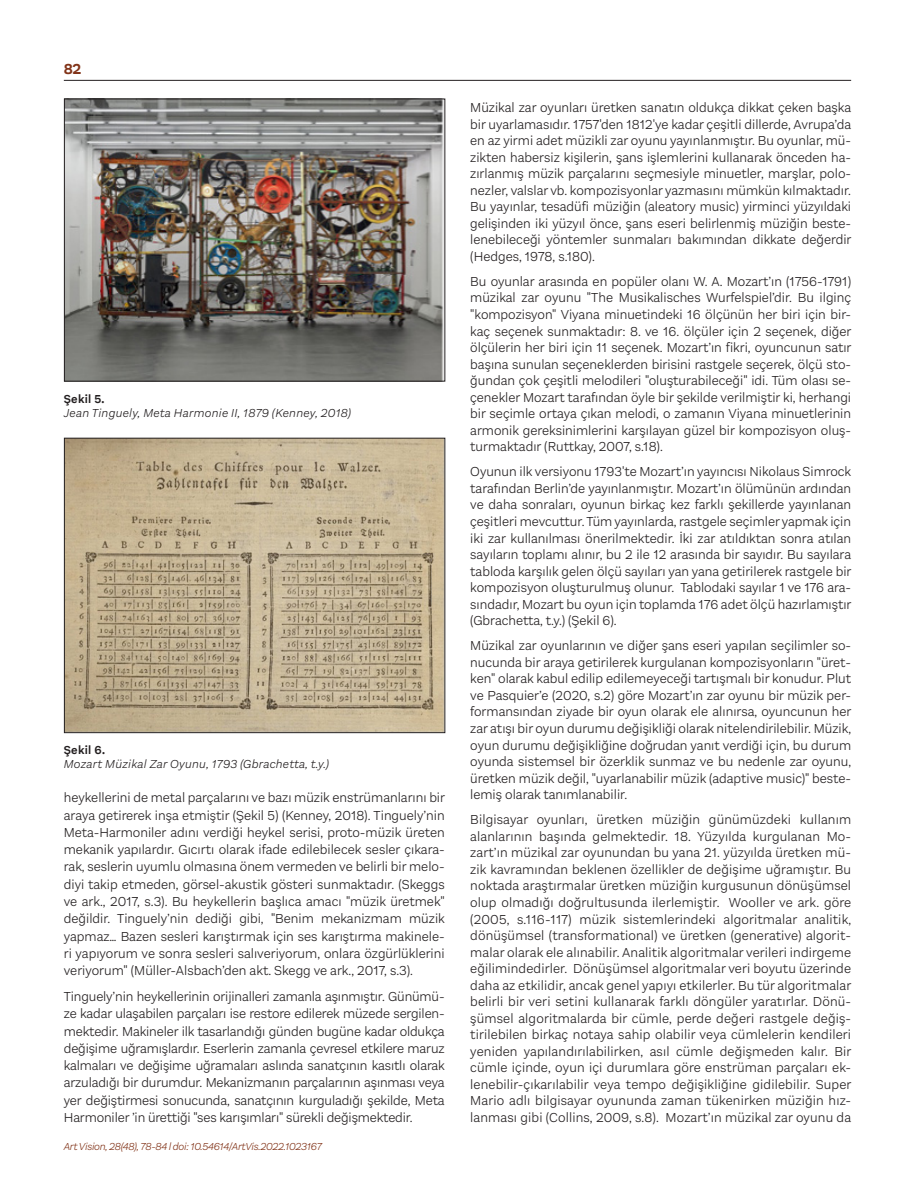
<style>
.page{position:relative;width:915px;height:1191px;background:#fff}
.page>*{position:absolute;margin:0;border:0;box-sizing:border-box;transform-origin:0 0}
.t1{font:700 15px "Aestetico";color:#823419}
.t2{font:300 13.5px/16.5px "Aestetico";color:#231f20;text-align:justify}
.t3{font:italic 300 12px "Aestetico";letter-spacing:.025em;color:#231f20}
.t4{font:600 12px "Aestetico";letter-spacing:.025em;color:#231f20}
.t5{font:italic 300 10.5px "Aestetico";letter-spacing:-.025em;color:#823419}
</style>
<div class="page">
<hr style="left:64px;top:80px;width:786px;height:1px;background:#231f20">
<img style="left:66px;top:101px;width:377px;height:278px">
<div style="left:64px;top:99px;width:381px;height:282px;border:1px solid #231f20"></div>
<img style="left:66px;top:440px;width:377px;height:291px">
<div style="left:64px;top:438px;width:381px;height:295px;border:1px solid #231f20"></div>
<p class="t1" style="left:64px;top:60px;width:19px">82</p>
<p class="t4" style="left:64px;top:392px;width:42px">Şekil 5.</p>
<p class="t3" style="left:64px;top:406px;width:289px">Jean Tinguely, Meta Harmonie II, 1879 (Kenney, 2018)</p>
<p class="t4" style="left:64px;top:743px;width:43px">Şekil 6.</p>
<p class="t3" style="left:64px;top:757px;width:267px">Mozart Müzikal Zar Oyunu, 1793 (Gbrachetta, t.y.)</p>
<p class="t2" style="left:64px;top:789px;width:382px;line-height:17.2px">heykellerini de metal parçalarını ve bazı müzik enstrümanlarını bir araya getirerek inşa etmiştir (Şekil 5) (Kenney, 2018). Tinguely’nin Meta-Harmoniler adını verdiği heykel serisi, proto-müzik üreten mekanik yapılardır. Gıcırtı olarak ifade edilebilecek sesler çıkara&shy;rak, seslerin uyumlu olmasına önem vermeden ve belirli bir melo&shy;diyi takip etmeden, görsel-akustik gösteri sunmaktadır. (Skeggs ve ark., 2017, s.3). Bu heykellerin başlıca amacı "müzik üretmek" değildir. Tinguely’nin dediği gibi, "Benim mekanizmam müzik yapmaz… Bazen sesleri karıştırmak için ses karıştırma makinele&shy;ri yapıyorum ve sonra sesleri salıveriyorum, onlara özgürlüklerini veriyorum" (Müller-Alsbach’den akt. Skegg ve ark., 2017, s.3).</p>
<p class="t2" style="left:64px;top:987px;width:382px;line-height:17.2px">Tinguely’nin heykellerinin orijinalleri zamanla aşınmıştır. Günümü&shy;ze kadar ulaşabilen parçaları ise restore edilerek müzede sergilen&shy;mektedir. Makineler ilk tasarlandığı günden bugüne kadar oldukça değişime uğramışlardır. Eserlerin zamanla çevresel etkilere maruz kalmaları ve değişime uğramaları aslında sanatçının kasıtlı olarak arzuladığı bir durumdur. Mekanizmanın parçalarının aşınması veya yer değiştirmesi sonucunda, sanatçının kurguladığı şekilde, Meta Harmoniler ’in ürettiği "ses karışımları" sürekli değişmektedir.</p>
<p class="t5" style="left:64px;top:1140px;width:259px">Art Vision, 28(48), 78-84 l doi: 10.54614/ArtVis.2022.1023167</p>
<p class="t2" style="left:470px;top:99px;width:382px">Müzikal zar oyunları üretken sanatın oldukça dikkat çeken başka bir uyarlamasıdır. 1757'den 1812'ye kadar çeşitli dillerde, Avrupa’da en az yirmi adet müzikli zar oyunu yayınlanmıştır. Bu oyunlar, mü&shy;zikten habersiz kişilerin, şans işlemlerini kullanarak önceden ha&shy;zırlanmış müzik parçalarını seçmesiyle minuetler, marşlar, polo&shy;nezler, valslar vb. kompozisyonlar yazmasını mümkün kılmaktadır.<br>Bu yayınlar, tesadüfi müziğin (aleatory music) yirminci yüzyıldaki gelişinden iki yüzyıl önce, şans eseri belirlenmiş müziğin beste&shy;lenebileceği yöntemler sunmaları bakımından dikkate değerdir (Hedges, 1978, s.180).</p>
<p class="t2" style="left:470px;top:273px;width:382px">Bu oyunlar arasında en popüler olanı W. A. Mozart’ın (1756-1791) müzikal zar oyunu "The Musikalisches Wurfelspiel’dir. Bu ilginç "kompozisyon" Viyana minuetindeki 16 ölçünün her biri için bir&shy;kaç seçenek sunmaktadır: 8. ve 16. ölçüler için 2 seçenek, diğer ölçülerin her biri için 11 seçenek. Mozart’ın fikri, oyuncunun satır başına sunulan seçeneklerden birisini rastgele seçerek, ölçü sto&shy;ğundan çok çeşitli melodileri "oluşturabileceği" idi. Tüm olası se&shy;çenekler Mozart tarafından öyle bir şekilde verilmiştir ki, herhangi bir seçimle ortaya çıkan melodi, o zamanın Viyana minuetlerinin armonik gereksinimlerini karşılayan güzel bir kompozisyon oluş&shy;turmaktadır (Ruttkay, 2007, s.18).</p>
<p class="t2" style="left:470px;top:463px;width:382px">Oyunun ilk versiyonu 1793'te Mozart’ın yayıncısı Nikolaus Simrock tarafından Berlin’de yayınlanmıştır. Mozart’ın ölümünün ardından ve daha sonraları, oyunun birkaç kez farklı şekillerde yayınlanan çeşitleri mevcuttur. Tüm yayınlarda, rastgele seçimler yapmak için iki zar kullanılması önerilmektedir. İki zar atıldıktan sonra atılan sayıların toplamı alınır, bu 2 ile 12 arasında bir sayıdır. Bu sayılara tabloda karşılık gelen ölçü sayıları yan yana getirilerek rastgele bir kompozisyon oluşturulmuş olunur. Tablodaki sayılar 1 ve 176 ara&shy;sındadır, Mozart bu oyun için toplamda 176 adet ölçü hazırlamıştır (Gbrachetta, t.y.) (Şekil 6).</p>
<p class="t2" style="left:470px;top:637px;width:382px">Müzikal zar oyunlarının ve diğer şans eseri yapılan seçilimler so&shy;nucunda bir araya getirilerek kurgulanan kompozisyonların "üret&shy;ken" olarak kabul edilip edilemeyeceği tartışmalı bir konudur. Plut ve Pasquier’e (2020, s.2) göre Mozart’ın zar oyunu bir müzik per&shy;formansından ziyade bir oyun olarak ele alınırsa, oyuncunun her zar atışı bir oyun durumu değişikliği olarak nitelendirilebilir. Müzik, oyun durumu değişikliğine doğrudan yanıt verdiği için, bu durum oyunda sistemsel bir özerklik sunmaz ve bu nedenle zar oyunu, üretken müzik değil, "uyarlanabilir müzik (adaptive music)" beste&shy;lemiş olarak tanımlanabilir.</p>
<p class="t2" style="left:470px;top:811px;width:382px">Bilgisayar oyunları, üretken müziğin günümüzdeki kullanım alanlarının başında gelmektedir. 18. Yüzyılda kurgulanan Mo&shy;zart’ın müzikal zar oyunundan bu yana 21. yüzyılda üretken mü&shy;zik kavramından beklenen özellikler de değişime uğramıştır. Bu noktada araştırmalar üretken müziğin kurgusunun dönüşümsel olup olmadığı doğrultusunda ilerlemiştir. Wooller ve ark. göre (2005, s.116-117) müzik sistemlerindeki algoritmalar analitik, dönüşümsel (transformational) ve üretken (generative) algorit&shy;malar olarak ele alınabilir. Analitik algoritmalar verileri indirgeme eğilimindedirler. Dönüşümsel algoritmalar veri boyutu üzerinde daha az etkilidir, ancak genel yapıyı etkilerler. Bu tür algoritmalar belirli bir veri setini kullanarak farklı döngüler yaratırlar. Dönü&shy;şümsel algoritmalarda bir cümle, perde değeri rastgele değiş&shy;tirilebilen birkaç notaya sahip olabilir veya cümlelerin kendileri yeniden yapılandırılabilirken, asıl cümle değişmeden kalır. Bir cümle içinde, oyun içi durumlara göre enstrüman parçaları ek&shy;lenebilir-çıkarılabilir veya tempo değişikliğine gidilebilir. Super Mario adlı bilgisayar oyununda zaman tükenirken müziğin hız&shy;lanması gibi (Collins, 2009, s.8). Mozart’ın müzikal zar oyunu da</p>
</div>
